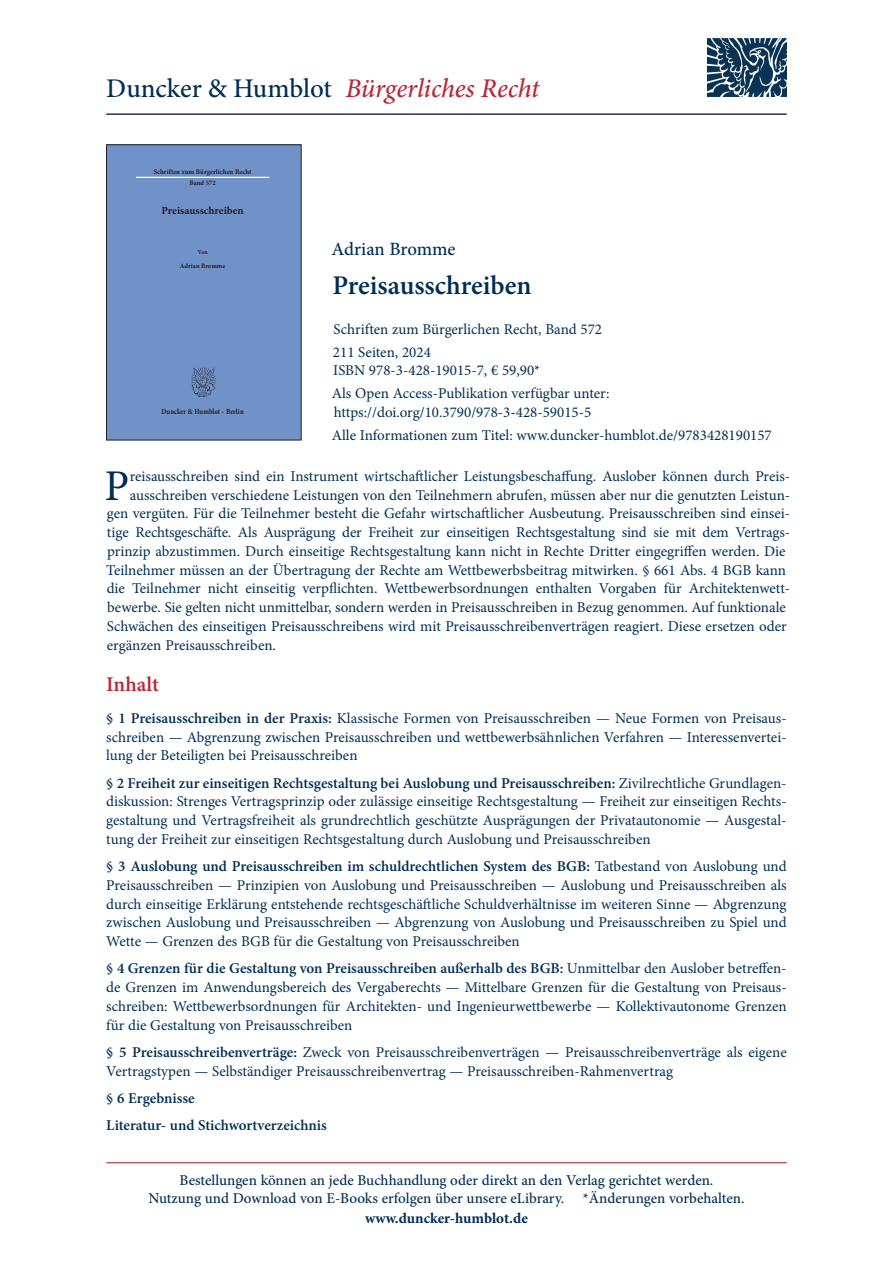
<style>
.page{position:relative;width:893px;height:1263px;background:#fff}
.page>*{position:absolute;margin:0;border:0;box-sizing:border-box;transform-origin:0 0}
.t1{font:43.8px "Minion Pro";color:#002d56}
.t2{font:italic 500 27px "Minion Pro";letter-spacing:-.005em;color:#b72837}
.t3{font:600 27px "Minion Pro";letter-spacing:-.005em;color:#002d56}
.t4{font:600 21px "Minion Pro";color:#b72837}
.t5{font:500 18.75px "Minion Pro";letter-spacing:-.005em;color:#002d56}
.t6{font:15px/18.8px "Minion Pro";color:#002d56}
.t7{font:500 15px/18px "Minion Pro";color:#002d56;text-align:center}
.t8{font:600 15px/27.3px "Minion Pro";color:#002d56}
.t9{font:700 15px "Minion Pro";color:#002d56}
.t10{font:700 10.95px "Minion Pro";color:#231f20}
.t11{font:700 7.8px "Minion Pro";letter-spacing:-.005em;color:#231f20;scale:.86 1}
.t12{font:700 7.05px "Minion Pro";letter-spacing:.005em;color:#231f20;scale:.96 1}
.t13{font:700 6.9px "Minion Pro";letter-spacing:.005em;color:#231f20}
.t14{font:700 6.6px "Minion Pro";letter-spacing:-.005em;color:#231f20}
.t15{font:700 5.85px "Minion Pro";color:#231f20}
.s1{font-style:normal;color:#002d56}
.s2{font-weight:600}
</style>
<div class="page">
<hr style="left:106px;top:1162px;width:681px;height:1px;background:#b72837">
<div style="left:106px;top:145px;width:195px;height:295px;background:#7192c9"></div>
<hr style="left:136px;top:177px;width:133px;height:1px;background:#fff">
<img style="left:191px;top:367px;width:25px;height:30px">
<div style="left:106px;top:145px;width:195px;height:295px;border:1px solid #231f20"></div>
<img style="left:707px;top:38px;width:79px;height:59px">
<hr style="left:106px;top:114px;width:681px;height:1px;background:#002d56">
<h2 class="t2" style="left:106px;top:70px;width:435px"><span class="s1">Duncker &amp; Humblot</span> Bürgerliches Recht</h2>
<p class="t12" style="left:154px;top:167px;width:104px">Schriften zum Bürgerlichen Recht</p>
<p class="t13" style="left:189px;top:178px;width:28px">Band 572</p>
<p class="t10" style="left:162px;top:203px;width:84px">Preisausschreiben</p>
<p class="t15" style="left:198px;top:248px;width:11px">Von</p>
<p class="t14" style="left:180px;top:261px;width:47px">Adrian Bromme</p>
<p class="t11" style="left:161px;top:406px;width:97px">Duncker &amp; Humblot · Berlin</p>
<p class="t5" style="left:332px;top:237px;width:126px">Adrian Bromme</p>
<h2 class="t3" style="left:332px;top:266px;width:201px">Preisausschreiben</h2>
<p class="t6" style="left:333px;top:318px;width:271px;line-height:23px">Schriften zum Bürgerlichen Recht, Band 572<br>211 Seiten, 2024</p>
<p class="t6" style="left:332px;top:359px;width:279px;line-height:23px">ISBN 978-3-428-19015-7, € 59,90*<br>Als Open Access-Publikation verfügbar unter:</p>
<p class="t6" style="left:332px;top:401px;width:442px;line-height:23px">https://doi.org/10.3790/978-3-428-59015-5<br>Alle Informationen zum Titel: www.duncker-humblot.de/9783428190157</p>
<h1 class="t1" style="left:105px;top:456px;width:26px">P</h1>
<p class="t6" style="left:130px;top:467px;width:662px">reisausschreiben sind ein Instrument wirtschaftlicher Leistungsbeschaffung. Auslober können durch Preis-</p>
<p class="t6" style="left:130px;top:486px;width:662px">ausschreiben verschiedene Leistungen von den Teilnehmern abrufen, müssen aber nur die genutzten Leistun-</p>
<p class="t6" style="left:107px;top:504px;width:685px">gen vergüten. Für die Teilnehmer besteht die Gefahr wirtschaftlicher Ausbeutung. Preisausschreiben sind einsei-</p>
<p class="t6" style="left:107px;top:523px;width:685px">tige Rechtsgeschäfte. Als Ausprägung der Freiheit zur einseitigen Rechtsgestaltung sind sie mit dem Vertrags-</p>
<p class="t6" style="left:107px;top:542px;width:680px">prinzip abzustimmen. Durch einseitige Rechtsgestaltung kann nicht in Rechte Dritter eingegriffen werden. Die</p>
<p class="t6" style="left:106px;top:561px;width:681px">Teilnehmer müssen an der Übertragung der Rechte am Wettbewerbsbeitrag mitwirken. § 661 Abs. 4 BGB kann</p>
<p class="t6" style="left:107px;top:579px;width:685px">die Teilnehmer nicht einseitig verpflichten. Wettbewerbsordnungen enthalten Vorgaben für Architektenwett-</p>
<p class="t6" style="left:107px;top:598px;width:680px">bewerbe. Sie gelten nicht unmittelbar, sondern werden in Preisausschreiben in Bezug genommen. Auf funktionale</p>
<p class="t6" style="left:107px;top:617px;width:681px">Schwächen des einseitigen Preisausschreibens wird mit Preisausschreibenverträgen reagiert. Diese ersetzen oder</p>
<p class="t6" style="left:107px;top:636px;width:171px">ergänzen Preisausschreiben.</p>
<h3 class="t4" style="left:106px;top:670px;width:54px">Inhalt</h3>
<p class="t6" style="left:106px;top:709px;width:682px;text-align:justify"><span class="s2">§ 1 Preisausschreiben in der Praxis:</span> Klassische Formen von Preisausschreiben — Neue Formen von Preisaus&shy;schreiben — Abgrenzung zwischen Preisausschreiben und wettbewerbsähnlichen Verfahren — Interessenvertei&shy;lung der Beteiligten bei Preisausschreiben</p>
<p class="t6" style="left:106px;top:773px;width:682px;text-align:justify"><span class="s2">§ 2 Freiheit zur einseitigen Rechtsgestaltung bei Auslobung und Preisausschreiben:</span> Zivilrechtliche Grundlagen&shy;diskussion: Strenges Vertragsprinzip oder zulässige einseitige Rechtsgestaltung — Freiheit zur einseitigen Rechts&shy;gestaltung und Vertragsfreiheit als grundrechtlich geschützte Ausprägungen der Privatautonomie — Ausgestal&shy;tung der Freiheit zur einseitigen Rechtsgestaltung durch Auslobung und Preisausschreiben</p>
<p class="t6" style="left:106px;top:857px;width:682px;text-align:justify"><span class="s2">§ 3 Auslobung und Preisausschreiben im schuldrechtlichen System des BGB:</span> Tatbestand von Auslobung und Preisausschreiben — Prinzipien von Auslobung und Preisausschreiben — Auslobung und Preisausschreiben als durch einseitige Erklärung entstehende rechtsgeschäftliche Schuldverhältnisse im weiteren Sinne — Abgrenzung zwischen Auslobung und Preisausschreiben — Abgrenzung von Auslobung und Preisausschreiben zu Spiel und Wette — Grenzen des BGB für die Gestaltung von Preisausschreiben</p>
<p class="t6" style="left:106px;top:959px;width:682px;text-align:justify"><span class="s2">§ 4 Grenzen für die Gestaltung von Preisausschreiben außerhalb des BGB:</span> Unmittelbar den Auslober betreffen&shy;de Grenzen im Anwendungsbereich des Vergaberechts — Mittelbare Grenzen für die Gestaltung von Preisaus&shy;schreiben: Wettbewerbsordnungen für Architekten- und Ingenieurwettbewerbe — Kollektivautonome Grenzen für die Gestaltung von Preisausschreiben</p>
<p class="t6" style="left:106px;top:1043px;width:682px"><span class="s2">§ 5 Preisausschreibenverträge:</span> Zweck von Preisausschreibenverträgen — Preisausschreibenverträge als eigene<br>Vertragstypen — Selbständiger Preisausschreibenvertrag — Preisausschreiben-Rahmenvertrag</p>
<p class="t8" style="left:106px;top:1084px;width:222px">§ 6 Ergebnisse<br>Literatur- und Stichwortverzeichnis</p>
<p class="t7" style="left:148px;top:1171px;width:598px">Bestellungen können an jede Buchhandlung oder direkt an den Verlag gerichtet werden.<br>Nutzung und Download von E-Books erfolgen über unsere eLibrary. *Änderungen vorbehalten.</p>
<p class="t9" style="left:365px;top:1207px;width:164px">www.duncker-humblot.de</p>
</div>
